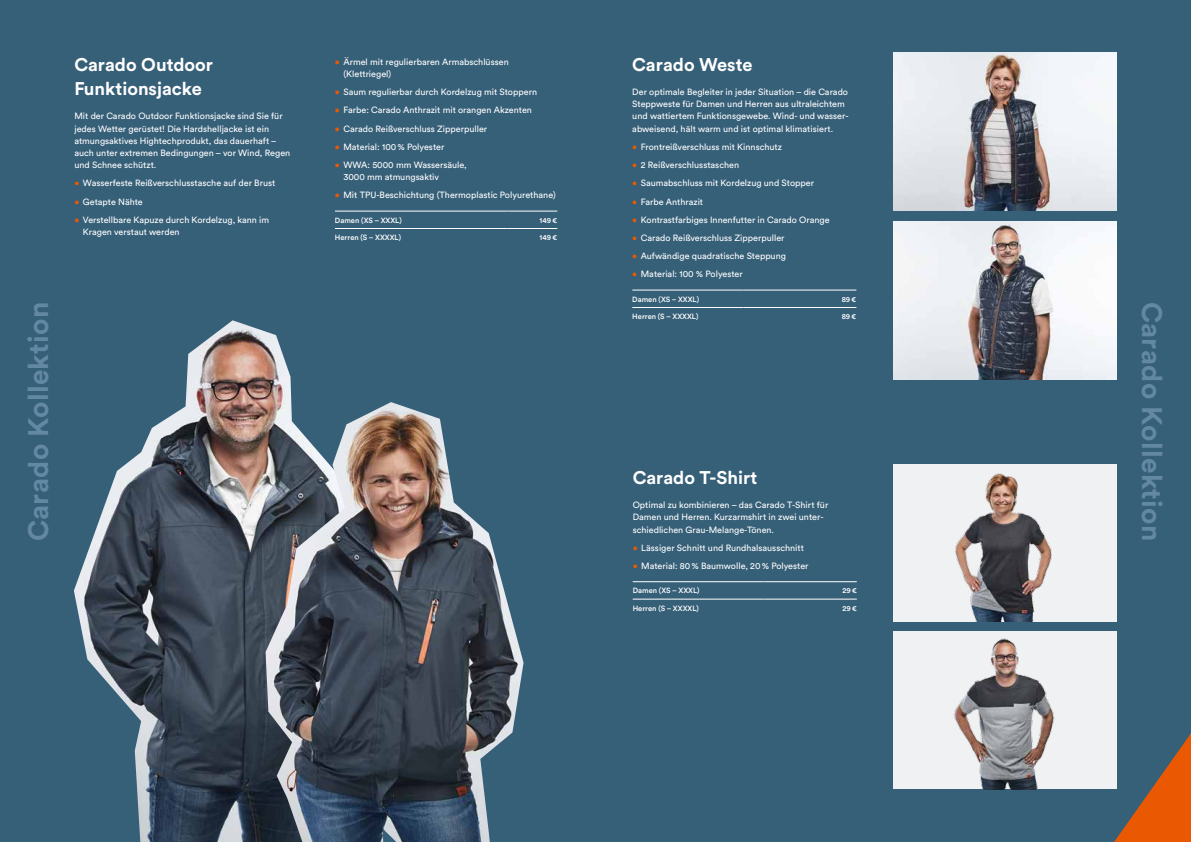
<style>
.page{position:relative;width:1191px;height:842px;background:#365f78}
.page>*{position:absolute;margin:0;border:0;box-sizing:border-box;transform-origin:0 0}
.t1{font:700 28px "Circular Std";letter-spacing:.01em;color:#6388a3}
.t2{font:700 18.2px/24.3px "Circular Std";color:#fff}
.t3{font:9px/12.1px "Circular Std";color:#fff}
.t4{font:500 7.5px "Circular Std";color:#fff}
.s1{color:#ea5901}
</style>
<div class="page">
<svg style="left:1114px;top:733px;width:77px;height:109px"></svg>
<hr style="left:632px;top:290px;width:111px;height:1px;background:#fff">
<hr style="left:743px;top:290px;width:113px;height:1px;background:#fff">
<hr style="left:632px;top:307px;width:111px;height:1px;background:#fff">
<hr style="left:743px;top:307px;width:113px;height:1px;background:#fff">
<hr style="left:335px;top:211px;width:172px;height:1px;background:#fff">
<hr style="left:507px;top:211px;width:50px;height:1px;background:#fff">
<hr style="left:335px;top:228px;width:172px;height:1px;background:#fff">
<hr style="left:507px;top:228px;width:50px;height:1px;background:#fff">
<hr style="left:632px;top:581px;width:131px;height:1px;background:#fff">
<hr style="left:763px;top:581px;width:93px;height:1px;background:#fff">
<hr style="left:632px;top:599px;width:131px;height:1px;background:#fff">
<hr style="left:763px;top:599px;width:93px;height:1px;background:#fff">
<img style="left:74px;top:320px;width:218px;height:522px">
<img style="left:265px;top:402px;width:258px;height:440px">
<img style="left:893px;top:53px;width:223px;height:157px">
<img style="left:893px;top:222px;width:223px;height:158px">
<div style="left:893px;top:464px;width:223px;height:157px;background:#f0f1f3"></div>
<img style="left:955px;top:473px;width:97px;height:148px">
<div style="left:893px;top:631px;width:223px;height:158px;background:#f0f1f3"></div>
<img style="left:953px;top:638px;width:102px;height:151px">
<h2 class="t2" style="left:74px;top:52px;width:140px">Carado Outdoor<br>Funktionsjacke</h2>
<p class="t3" style="left:74px;top:110px;width:217px">Mit der Carado Outdoor Funktionsjacke sind Sie für jedes Wetter gerüstet! Die Hardshelljacke ist ein atmungsaktives Hightechprodukt, das dauerhaft – auch unter extremen Bedingungen – vor Wind, Regen und Schnee schützt.</p>
<p class="t3" style="left:74px;top:177px;width:202px"><span class="s1">•</span> Wasserfeste Reißverschlusstasche auf der Brust</p>
<p class="t3" style="left:74px;top:195px;width:70px"><span class="s1">•</span> Getapte Nähte</p>
<p class="t3" style="left:83px;top:213px;width:188px;text-indent:-9px"><span class="s1">•</span> Verstellbare Kapuze durch Kordelzug, kann im<br>Kragen verstaut werden</p>
<h1 class="t1" style="left:20px;top:541px;width:241px;rotate:-90deg">Carado Kollektion</h1>
<p class="t3" style="left:343px;top:55px;width:167px;text-indent:-9px"><span class="s1">•</span> Ärmel mit regulierbaren Armabschlüssen (Klettriegel)</p>
<p class="t3" style="left:335px;top:86px;width:204px"><span class="s1">•</span> Saum regulierbar durch Kordelzug mit Stoppern</p>
<p class="t3" style="left:335px;top:104px;width:198px"><span class="s1">•</span> Farbe: Carado Anthrazit mit orangen Akzenten</p>
<p class="t3" style="left:335px;top:122px;width:154px"><span class="s1">•</span> Carado Reißverschluss Zipperpuller</p>
<p class="t3" style="left:335px;top:141px;width:111px"><span class="s1">•</span> Material: 100% Polyester</p>
<p class="t3" style="left:343px;top:159px;width:125px;text-indent:-9px"><span class="s1">•</span> WWA: 5000 mm Wassersäule,<br>3000 mm atmungsaktiv</p>
<p class="t3" style="left:335px;top:189px;width:222px"><span class="s1">•</span> Mit TPU-Beschichtung (Thermoplastic Polyurethane)</p>
<p class="t4" style="left:335px;top:215px;width:68px">Damen (XS – XXXL)</p>
<p class="t4" style="left:539px;top:215px;width:19px">149€</p>
<p class="t4" style="left:335px;top:233px;width:68px">Herren (S – XXXXL)</p>
<p class="t4" style="left:539px;top:233px;width:19px">149€</p>
<h2 class="t2" style="left:632px;top:52px;width:122px">Carado Weste</h2>
<p class="t3" style="left:632px;top:86px;width:218px">Der optimale Begleiter in jeder Situation – die Carado Steppweste für Damen und Herren aus ultraleichtem und wattiertem Funktionsgewebe. Wind- und wasser&shy;abweisend, hält warm und ist optimal klimatisiert.</p>
<p class="t3" style="left:632px;top:141px;width:151px"><span class="s1">•</span> Frontreißverschluss mit Kinnschutz</p>
<p class="t3" style="left:632px;top:159px;width:108px"><span class="s1">•</span> 2 Reißverschlusstaschen</p>
<p class="t3" style="left:632px;top:177px;width:183px"><span class="s1">•</span> Saumabschluss mit Kordelzug und Stopper</p>
<p class="t3" style="left:632px;top:195px;width:72px"><span class="s1">•</span> Farbe Anthrazit</p>
<p class="t3" style="left:632px;top:213px;width:199px"><span class="s1">•</span> Kontrastfarbiges Innenfutter in Carado Orange</p>
<p class="t3" style="left:632px;top:232px;width:154px"><span class="s1">•</span> Carado Reißverschluss Zipperpuller</p>
<p class="t3" style="left:632px;top:250px;width:155px"><span class="s1">•</span> Aufwändige quadratische Steppung</p>
<p class="t3" style="left:632px;top:268px;width:112px"><span class="s1">•</span> Material: 100 % Polyester</p>
<p class="t4" style="left:632px;top:294px;width:68px">Damen (XS – XXXL)</p>
<p class="t4" style="left:841px;top:294px;width:16px">89€</p>
<p class="t4" style="left:632px;top:312px;width:68px">Herren (S – XXXXL)</p>
<p class="t4" style="left:841px;top:312px;width:16px">89€</p>
<h2 class="t2" style="left:632px;top:465px;width:126px">Carado T-Shirt</h2>
<p class="t3" style="left:632px;top:499px;width:197px">Optimal zu kombinieren – das Carado T-Shirt für<br>Damen und Herren. Kurzarmshirt in zwei unter&shy;schiedlichen Grau-Melange-Tönen.</p>
<p class="t3" style="left:632px;top:541px;width:173px"><span class="s1">•</span> Lässiger Schnitt und Rundhalsausschnitt</p>
<p class="t3" style="left:632px;top:560px;width:177px"><span class="s1">•</span> Material: 80% Baumwolle, 20% Polyester</p>
<p class="t4" style="left:632px;top:586px;width:68px">Damen (XS – XXXL)</p>
<p class="t4" style="left:842px;top:586px;width:16px">29€</p>
<p class="t4" style="left:632px;top:603px;width:68px">Herren (S – XXXXL)</p>
<p class="t4" style="left:842px;top:603px;width:16px">29€</p>
<h1 class="t1" style="left:1170px;top:302px;width:241px;rotate:90deg">Carado Kollektion</h1>
</div>
